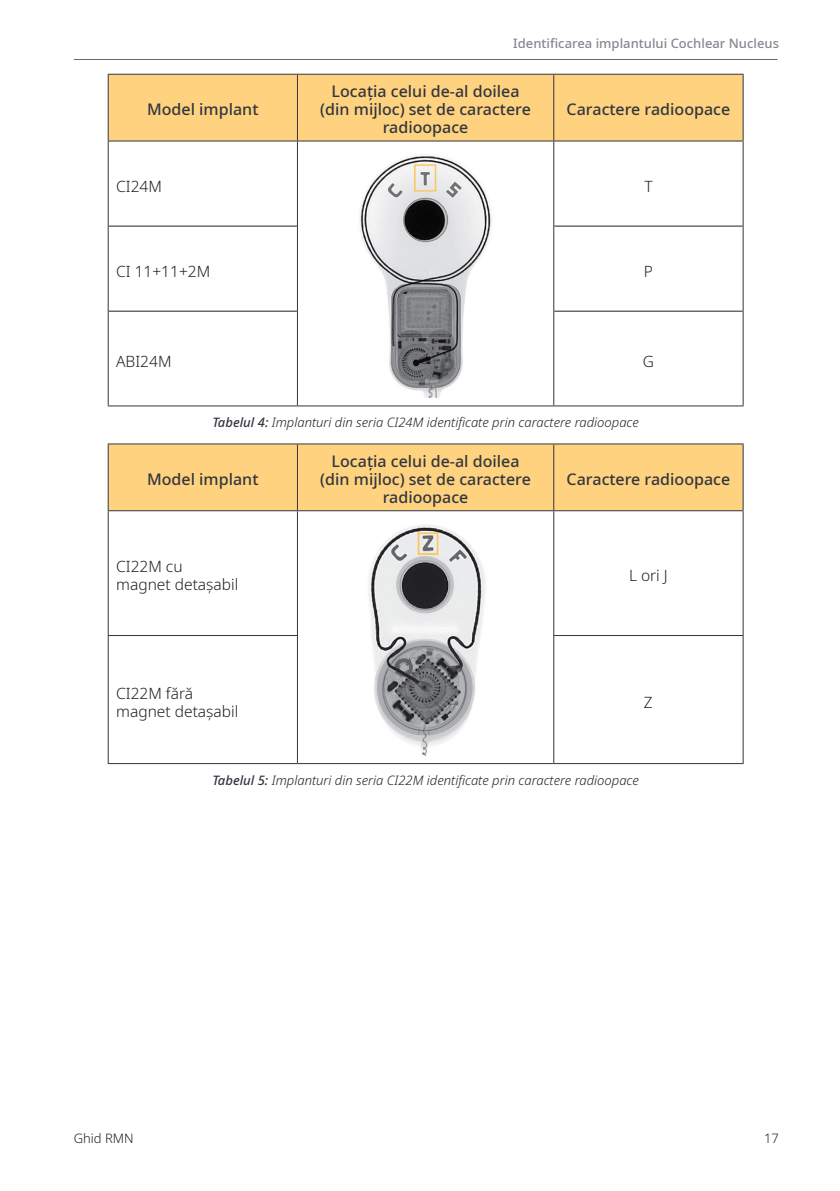
<style>
.page{position:relative;width:840px;height:1191px;background:#fff}
.page>*{position:absolute;margin:0;border:0;box-sizing:border-box;transform-origin:0 0}
.Table_Heading_Center{font:500 16px/18px "Noto Sans";color:#323640;text-align:center}
.Table_Body{font:300 15.6px/18px "Noto Sans";color:#231f20}
.Table_Body_Centered{font:300 15.6px "Noto Sans";color:#231f20}
.t1{font:italic 300 13px "Noto Sans";color:#231f20}
.t2{font:500 13px "Noto Sans";color:#858891}
.t3{font:300 13px "Noto Sans";color:#231f20}
.s1{font-weight:500;color:#323640}
</style>
<div class="page">
<hr style="left:74px;top:59px;width:703px;height:1px;background:#323640">
<div style="left:109px;top:75px;width:633px;height:65px;background:#fed27e"></div>
<hr style="left:108px;top:74px;width:189px;height:1px;background:#323640">
<hr style="left:108px;top:75px;width:1px;height:65px;background:#323640">
<hr style="left:297px;top:74px;width:256px;height:1px;background:#323640">
<hr style="left:297px;top:75px;width:1px;height:65px;background:#323640">
<hr style="left:553px;top:74px;width:190px;height:1px;background:#323640">
<hr style="left:553px;top:75px;width:1px;height:65px;background:#323640">
<hr style="left:742px;top:75px;width:1px;height:65px;background:#323640">
<hr style="left:108px;top:141px;width:1px;height:85px;background:#323640">
<hr style="left:297px;top:141px;width:1px;height:85px;background:#323640">
<hr style="left:553px;top:141px;width:1px;height:85px;background:#323640">
<hr style="left:742px;top:141px;width:1px;height:85px;background:#323640">
<hr style="left:108px;top:226px;width:1px;height:85px;background:#323640">
<hr style="left:297px;top:226px;width:1px;height:85px;background:#323640">
<hr style="left:553px;top:226px;width:1px;height:85px;background:#323640">
<hr style="left:742px;top:226px;width:1px;height:85px;background:#323640">
<hr style="left:108px;top:311px;width:1px;height:94px;background:#323640">
<hr style="left:297px;top:311px;width:1px;height:94px;background:#323640">
<hr style="left:108px;top:405px;width:189px;height:1px;background:#323640">
<hr style="left:553px;top:311px;width:1px;height:94px;background:#323640">
<hr style="left:742px;top:311px;width:1px;height:94px;background:#323640">
<hr style="left:553px;top:405px;width:190px;height:1px;background:#323640">
<hr style="left:108px;top:140px;width:189px;height:1px;background:#323640">
<hr style="left:297px;top:140px;width:256px;height:1px;background:#323640">
<hr style="left:553px;top:140px;width:190px;height:1px;background:#323640">
<hr style="left:109px;top:226px;width:188px;height:1px;background:#231f20">
<hr style="left:554px;top:226px;width:188px;height:1px;background:#231f20">
<hr style="left:109px;top:311px;width:188px;height:1px;background:#231f20">
<hr style="left:554px;top:311px;width:188px;height:1px;background:#231f20">
<hr style="left:297px;top:405px;width:256px;height:1px;background:#323640">
<img style="left:360px;top:155px;width:132px;height:243px">
<div style="left:109px;top:444px;width:633px;height:66px;background:#fed27e"></div>
<hr style="left:108px;top:443px;width:189px;height:1px;background:#323640">
<hr style="left:108px;top:444px;width:1px;height:66px;background:#323640">
<hr style="left:297px;top:443px;width:256px;height:1px;background:#323640">
<hr style="left:297px;top:444px;width:1px;height:66px;background:#323640">
<hr style="left:553px;top:443px;width:190px;height:1px;background:#323640">
<hr style="left:553px;top:444px;width:1px;height:66px;background:#323640">
<hr style="left:742px;top:444px;width:1px;height:66px;background:#323640">
<hr style="left:108px;top:510px;width:189px;height:1px;background:#323640">
<hr style="left:108px;top:511px;width:1px;height:124px;background:#323640">
<hr style="left:297px;top:510px;width:256px;height:1px;background:#323640">
<hr style="left:297px;top:511px;width:1px;height:124px;background:#323640">
<hr style="left:297px;top:763px;width:256px;height:1px;background:#323640">
<hr style="left:553px;top:510px;width:190px;height:1px;background:#323640">
<hr style="left:553px;top:511px;width:1px;height:124px;background:#323640">
<hr style="left:742px;top:511px;width:1px;height:124px;background:#323640">
<hr style="left:108px;top:635px;width:190px;height:1px;background:#323640">
<hr style="left:108px;top:636px;width:1px;height:127px;background:#323640">
<hr style="left:297px;top:636px;width:1px;height:127px;background:#323640">
<hr style="left:108px;top:763px;width:189px;height:1px;background:#323640">
<hr style="left:553px;top:635px;width:190px;height:1px;background:#323640">
<hr style="left:553px;top:636px;width:1px;height:127px;background:#323640">
<hr style="left:742px;top:636px;width:1px;height:127px;background:#323640">
<hr style="left:553px;top:763px;width:190px;height:1px;background:#323640">
<img style="left:368px;top:525px;width:118px;height:230px">
<p class="Table_Heading_Center" style="left:147px;top:101px;width:113px">Model implant</p>
<p class="t2" style="left:513px;top:34px;width:267px">Identificarea implantului Cochlear Nucleus</p>
<p class="Table_Heading_Center" style="left:320px;top:83px;width:212px">Locaţia celui de-al doilea (din mijloc) set de caractere radioopace</p>
<p class="Table_Heading_Center" style="left:566px;top:101px;width:165px">Caractere radioopace</p>
<p class="Table_Body" style="left:116px;top:178px;width:47px">CI24M</p>
<p class="Table_Body_Centered" style="left:644px;top:175px;width:10px">T</p>
<p class="Table_Body" style="left:116px;top:263px;width:95px">CI 11+11+2M</p>
<p class="Table_Body_Centered" style="left:643px;top:260px;width:11px">P</p>
<p class="Table_Body" style="left:116px;top:352px;width:57px">ABI24M</p>
<p class="Table_Body_Centered" style="left:642px;top:350px;width:13px">G</p>
<p class="t1" style="left:212px;top:413px;width:428px"><span class="s1">Tabelul 4:</span> Implanturi din seria CI24M identificate prin caractere radioopace</p>
<p class="Table_Heading_Center" style="left:147px;top:470px;width:113px">Model implant</p>
<p class="Table_Heading_Center" style="left:320px;top:452px;width:212px">Locaţia celui de-al doilea (din mijloc) set de caractere radioopace</p>
<p class="Table_Heading_Center" style="left:566px;top:470px;width:165px">Caractere radioopace</p>
<p class="Table_Body" style="left:116px;top:558px;width:124px">CI22M cu magnet detașabil</p>
<p class="Table_Body_Centered" style="left:628px;top:565px;width:40px">L ori J</p>
<p class="Table_Body" style="left:116px;top:684px;width:124px">CI22M fără magnet detaşabil</p>
<p class="Table_Body_Centered" style="left:643px;top:691px;width:10px">Z</p>
<p class="t1" style="left:212px;top:770px;width:428px"><span class="s1">Tabelul 5:</span> Implanturi din seria CI22M identificate prin caractere radioopace</p>
<p class="t3" style="left:74px;top:1128px;width:61px">Ghid RMN</p>
<p class="t3" style="left:763px;top:1128px;width:16px">17</p>
</div>
